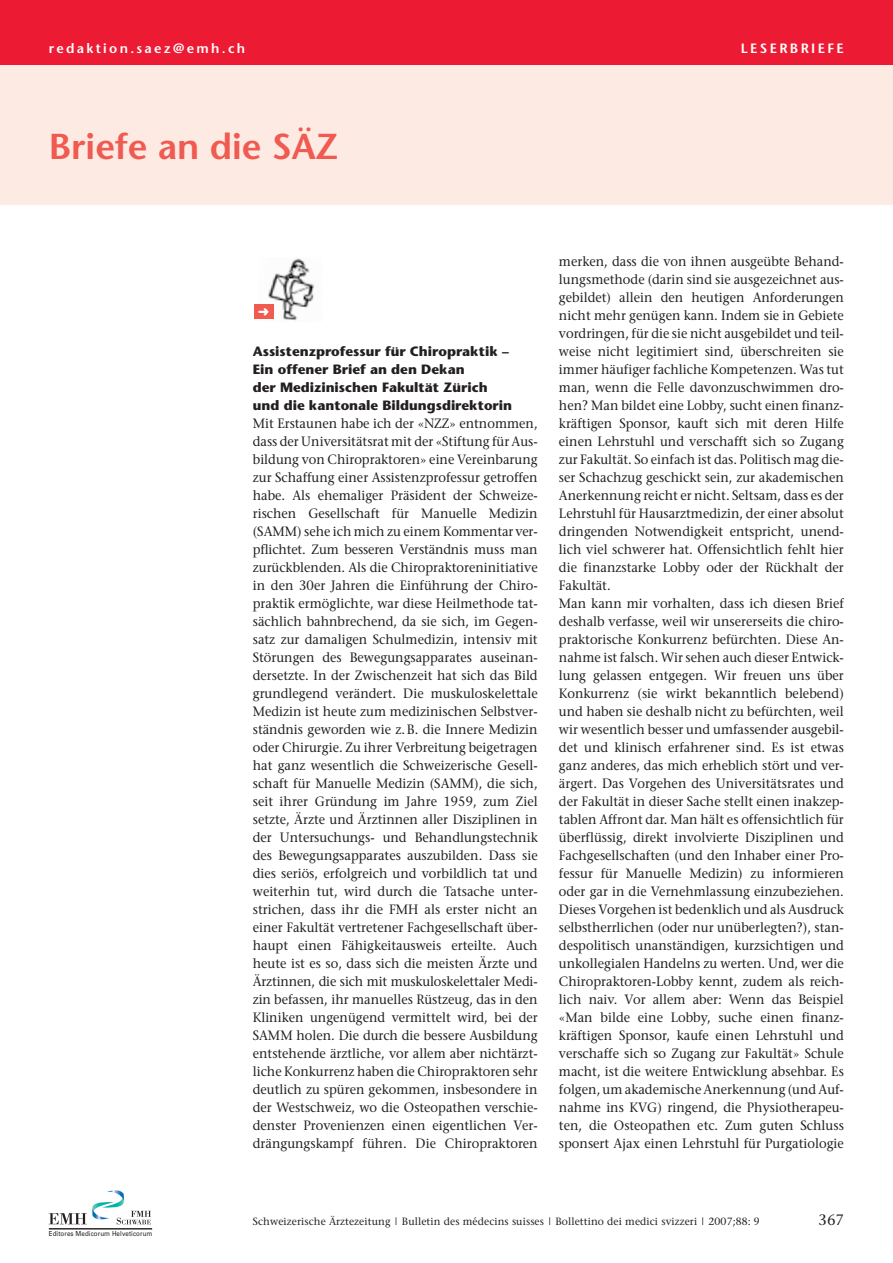
<style>
.page{position:relative;width:893px;height:1263px;background:#fff}
.page>*{position:absolute;margin:0;border:0;box-sizing:border-box;transform-origin:0 0}
.t1{font:600 36px "Stone Sans";color:#f05a50}
.t2{font:15px "Stone Serif";color:#231f20}
.t3{font:13.5px/18px "Stone Serif";color:#231f20;text-align:justify;scale:.95 1}
.t4{font:700 13.5px/18px "Stone Sans";color:#231f20}
.t5{font:600 13.5px "Stone Sans";letter-spacing:.17em;color:#fff}
.t6{font:10.5px "Stone Serif";letter-spacing:.01em;color:#231f20}
.t7{font:6.9px "Univers";letter-spacing:.015em;color:#231f20;scale:.9 1}
</style>
<div class="page">
<div style="left:0;top:64px;width:893px;height:141px;background:#fdeae3"></div>
<img style="left:268px;top:258px;width:46px;height:63px">
<div style="left:254px;top:304px;width:19px;height:15px;background:#f05a50"></div>
<svg style="left:49px;top:1190px;width:102px;height:34px"></svg>
<hr style="left:49px;top:1228px;width:103px;height:1px;background:#231f20">
<div style="left:0;top:0;width:893px;height:64px;background:#ed1a33"></div>
<p class="t5" style="left:49px;top:42px;width:198px">redaktion.saez@emh.ch</p>
<p class="t5" style="left:741px;top:42px;width:104px">LESERBRIEFE</p>
<h1 class="t1" style="left:49px;top:132px;width:291px">Briefe an die SÄZ</h1>
<p class="t4" style="left:253px;top:343px;width:261px">Assistenzprofessur für Chiropraktik – Ein offener Brief an den Dekan<br>der Medizinischen Fakultät Zürich und die kantonale Bildungsdirektorin</p>
<p class="t3" style="left:253px;top:415px;width:301px">Mit Erstaunen habe ich der «NZZ» entnommen, dass der Universitätsrat mit der «Stiftung für Aus&shy;bildung von Chiropraktoren» eine Vereinbarung zur Schaffung einer Assistenzprofessur getroffen habe. Als ehemaliger Präsident der Schweize&shy;rischen Gesellschaft für Manuelle Medizin (SAMM) sehe ich mich zu einem Kommentar ver&shy;pflichtet. Zum besseren Verständnis muss man zurückblenden. Als die Chiropraktoreninitiative in den 30er Jahren die Einführung der Chiro&shy;praktik ermöglichte, war diese Heilmethode tat&shy;sächlich bahnbrechend, da sie sich, im Gegen&shy;satz zur damaligen Schulmedizin, intensiv mit Störungen des Bewegungsapparates auseinan&shy;dersetzte. In der Zwischenzeit hat sich das Bild grundlegend verändert. Die muskuloskelettale Medizin ist heute zum medizinischen Selbstver&shy;ständnis geworden wie z.B. die Innere Medizin oder Chirurgie. Zu ihrer Verbreitung beigetragen hat ganz wesentlich die Schweizerische Gesell&shy;schaft für Manuelle Medizin (SAMM), die sich, seit ihrer Gründung im Jahre 1959, zum Ziel setzte, Ärzte und Ärztinnen aller Disziplinen in der Untersuchungs- und Behandlungstechnik des Bewegungsapparates auszubilden. Dass sie dies seriös, erfolgreich und vorbildlich tat und weiterhin tut, wird durch die Tatsache unter&shy;strichen, dass ihr die FMH als erster nicht an einer Fakultät vertretener Fachgesellschaft über&shy;haupt einen Fähigkeitausweis erteilte. Auch heute ist es so, dass sich die meisten Ärzte und Ärztinnen, die sich mit muskuloskelettaler Medi&shy;zin befassen, ihr manuelles Rüstzeug, das in den Kliniken ungenügend vermittelt wird, bei der SAMM holen. Die durch die bessere Ausbildung entstehende ärztliche, vor allem aber nichtärzt&shy;liche Konkurrenz haben die Chiropraktoren sehr deutlich zu spüren gekommen, insbesondere in der Westschweiz, wo die Osteopathen verschie&shy;denster Provenienzen einen eigentlichen Ver&shy;drängungskampf führen. Die Chiropraktoren</p>
<p class="t3" style="left:559px;top:253px;width:301px;text-align:left">merken, dass die von ihnen ausgeübte Behand&shy;lungsmethode (darin sind sie ausgezeichnet aus&shy;gebildet) allein den heutigen Anforderungen nicht mehr genügen kann. Indem sie in Gebiete vordringen, für die sie nicht ausgebildet und teil&shy;weise nicht legitimiert sind, überschreiten sie immer häufiger fachliche Kompetenzen. Was tut man, wenn die Felle davonzuschwimmen dro&shy;hen? Man bildet eine Lobby, sucht einen finanz&shy;kräftigen Sponsor, kauft sich mit deren Hilfe einen Lehrstuhl und verschafft sich so Zugang zur Fakultät. So einfach ist das. Politisch mag die&shy;ser Schachzug geschickt sein, zur akademischen Anerkennung reicht er nicht. Seltsam, dass es der Lehrstuhl für Hausarztmedizin, der einer absolut dringenden Notwendigkeit entspricht, unend&shy;lich viel schwerer hat. Offensichtlich fehlt hier die finanzstarke Lobby oder der Rückhalt der Fakultät.<br>Man kann mir vorhalten, dass ich diesen Brief deshalb verfasse, weil wir unsererseits die chiro&shy;praktorische Konkurrenz befürchten. Diese An&shy;nahme ist falsch. Wir sehen auch dieser Entwick&shy;lung gelassen entgegen. Wir freuen uns über Konkurrenz (sie wirkt bekanntlich belebend) und haben sie deshalb nicht zu befürchten, weil wir wesentlich besser und umfassender ausgebil&shy;det und klinisch erfahrener sind. Es ist etwas ganz anderes, das mich erheblich stört und ver&shy;ärgert. Das Vorgehen des Universitätsrates und der Fakultät in dieser Sache stellt einen inakzep&shy;tablen Affront dar. Man hält es offensichtlich für überflüssig, direkt involvierte Disziplinen und Fachgesellschaften (und den Inhaber einer Pro&shy;fessur für Manuelle Medizin) zu informieren oder gar in die Vernehmlassung einzubeziehen.<br>Dieses Vorgehen ist bedenklich und als Ausdruck selbstherrlichen (oder nur unüberlegten?), stan&shy;despolitisch unanständigen, kurzsichtigen und unkollegialen Handelns zu werten. Und, wer die Chiropraktoren-Lobby kennt, zudem als reich&shy;lich naiv. Vor allem aber: Wenn das Beispiel «Man bilde eine Lobby, suche einen finanz&shy;kräftigen Sponsor, kaufe einen Lehrstuhl und verschaffe sich so Zugang zur Fakultät» Schule macht, ist die weitere Entwicklung absehbar. Es folgen, um akademische Anerkennung (und Auf&shy;nahme ins KVG) ringend, die Physiotherapeu&shy;ten, die Osteopathen etc. Zum guten Schluss sponsert Ajax einen Lehrstuhl für Purgatiologie</p>
<p class="t7" style="left:49px;top:1229px;width:117px">Editores Medicorum Helveticorum</p>
<p class="t6" style="left:253px;top:1217px;width:509px">Schweizerische Ärztezeitung | Bulletin des médecins suisses | Bollettino dei medici svizzeri | 2007;88: 9</p>
<p class="t2" style="left:818px;top:1213px;width:27px">367</p>
</div>
